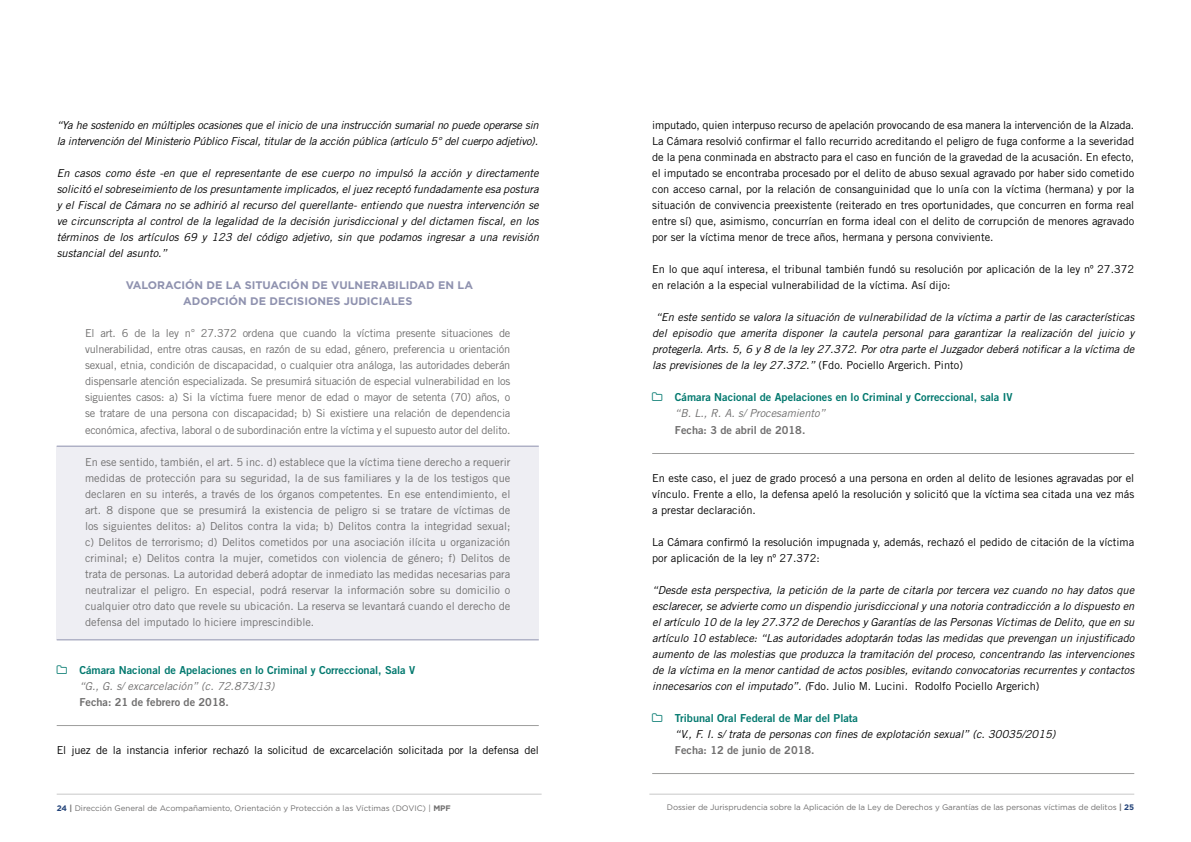
<style>
.page{position:relative;width:1191px;height:842px;background:#fff}
.page>*{position:absolute;margin:0;border:0;box-sizing:border-box;transform-origin:0 0}
.t1{font:italic 11px/16px "Trade Gothic LT Std";color:#000;text-align:justify}
.t2{font:11px/16px "Trade Gothic LT Std";letter-spacing:-.01em;color:#706f6f;text-align:justify}
.t3{font:11px/16px "Trade Gothic LT Std";color:#000;text-align:justify}
.t4{font:italic 11px/16px "Trade Gothic LT Std";letter-spacing:-.02em;color:#000}
.t5{font:11px "Trade Gothic LT Std Bd 2";color:#03796f}
.t6{font:700 11px/16px "Gotham";color:#8f92af;text-align:center}
.t7{font:11px "Trade Gothic LT Std Bd 2";color:#706f6f}
.t8{font:italic 11px "Trade Gothic LT Std";color:#706f6f}
.t9{font:8px "Gotham";letter-spacing:-.01em;color:#706f6f}
.s1{font-style:normal}
.s2{font-weight:700;color:#234379}
.s3{font-weight:700}
</style>
<div class="page">
<hr style="left:57px;top:794px;width:484px;height:1px;background:#c8c8c8">
<hr style="left:649px;top:794px;width:485px;height:1px;background:#c8c8c8">
<div style="left:57px;top:446px;width:482px;height:194px;background:#eeeef3"></div>
<hr style="left:57px;top:639px;width:482px;height:1px;background:#8f92af">
<hr style="left:57px;top:446px;width:482px;height:1px;background:#8f92af">
<hr style="left:57px;top:725px;width:482px;height:1px;background:#9d9d9c">
<hr style="left:652px;top:453px;width:482px;height:1px;background:#9d9d9c">
<hr style="left:652px;top:773px;width:482px;height:1px;background:#9d9d9c">
<p class="t4" style="left:57px;top:118px;width:483px">“Ya he sostenido en múltiples ocasiones que el inicio de una instrucción sumarial no puede operarse sin la intervención del Ministerio Público Fiscal, titular de la acción pública (artículo 5° del cuerpo adjetivo).</p>
<p class="t1" style="left:57px;top:166px;width:483px">En casos como éste -en que el representante de ese cuerpo no impulsó la acción y directamente solicitó el sobreseimiento de los presuntamente implicados, el juez receptó fundadamente esa postura y el Fiscal de Cámara no se adhirió al recurso del querellante- entiendo que nuestra intervención se ve circunscripta al control de la legalidad de la decisión jurisdiccional y del dictamen fiscal, en los términos de los artículos 69 y 123 del código adjetivo, sin que podamos ingresar a una revisión sustancial del asunto.”</p>
<p class="t6" style="left:126px;top:277px;width:349px">VALORACIÓN DE LA SITUACIÓN DE VULNERABILIDAD EN LA<br>ADOPCIÓN DE DECISIONES JUDICIALES</p>
<p class="t2" style="left:85px;top:325px;width:427px">El art. 6 de la ley n° 27.372 ordena que cuando la víctima presente situaciones de vulnerabilidad, entre otras causas, en razón de su edad, género, preferencia u orientación sexual, etnia, condición de discapacidad, o cualquier otra análoga, las autoridades deberán dispensarle atención especializada. Se presumirá situación de especial vulnerabilidad en los siguientes casos: a) Si la víctima fuere menor de edad o mayor de setenta (70) años, o se tratare de una persona con discapacidad; b) Si existiere una relación de dependencia económica, afectiva, laboral o de subordinación entre la víctima y el supuesto autor del delito.</p>
<p class="t2" style="left:85px;top:453px;width:427px">En ese sentido, también, el art. 5 inc. d) establece que la víctima tiene derecho a requerir medidas de protección para su seguridad, la de sus familiares y la de los testigos que declaren en su interés, a través de los órganos competentes. En ese entendimiento, el art. 8 dispone que se presumirá la existencia de peligro si se tratare de víctimas de los siguientes delitos: a) Delitos contra la vida; b) Delitos contra la integridad sexual; c) Delitos de terrorismo; d) Delitos cometidos por una asociación ilícita u organización criminal; e) Delitos contra la mujer, cometidos con violencia de género; f) Delitos de trata de personas. La autoridad deberá adoptar de inmediato las medidas necesarias para neutralizar el peligro. En especial, podrá reservar la información sobre su domicilio o cualquier otro dato que revele su ubicación. La reserva se levantará cuando el derecho de defensa del imputado lo hiciere imprescindible.</p>
<p class="t5" style="left:79px;top:663px;width:337px">Cámara Nacional de Apelaciones en lo Criminal y Correccional, Sala V</p>
<p class="t8" style="left:79px;top:679px;width:196px">“G., G. s/ excarcelación” (c. 72.873/13)</p>
<p class="t7" style="left:79px;top:695px;width:151px">Fecha: 21 de febrero de 2018.</p>
<p class="t3" style="left:57px;top:741px;width:483px">El juez de la instancia inferior rechazó la solicitud de excarcelación solicitada por la defensa del</p>
<p class="t3" style="left:652px;top:117px;width:483px">imputado, quien interpuso recurso de apelación provocando de esa manera la intervención de la Alzada.<br>La Cámara resolvió confirmar el fallo recurrido acreditando el peligro de fuga conforme a la severidad de la pena conminada en abstracto para el caso en función de la gravedad de la acusación. En efecto, el imputado se encontraba procesado por el delito de abuso sexual agravado por haber sido cometido con acceso carnal, por la relación de consanguinidad que lo unía con la víctima (hermana) y por la situación de convivencia preexistente (reiterado en tres oportunidades, que concurren en forma real entre sí) que, asimismo, concurrían en forma ideal con el delito de corrupción de menores agravado por ser la víctima menor de trece años, hermana y persona conviviente.</p>
<p class="t3" style="left:652px;top:261px;width:483px">En lo que aquí interesa, el tribunal también fundó su resolución por aplicación de la ley nº 27.372 en relación a la especial vulnerabilidad de la víctima. Así dijo:</p>
<p class="t1" style="left:652px;top:310px;width:483px;text-indent:3px">“En este sentido se valora la situación de vulnerabilidad de la víctima a partir de las características del episodio que amerita disponer la cautela personal para garantizar la realización del juicio y protegerla. Arts. 5, 6 y 8 de la ley 27.372. Por otra parte el Juzgador deberá notificar a la víctima de las previsiones de la ley 27.372.” <span class="s1">(Fdo. Pociello Argerich. Pinto)</span></p>
<p class="t5" style="left:675px;top:391px;width:339px">Cámara Nacional de Apelaciones en lo Criminal y Correccional, sala IV</p>
<p class="t8" style="left:675px;top:407px;width:152px">“B. L., R. A. s/ Procesamiento”</p>
<p class="t7" style="left:675px;top:423px;width:132px">Fecha: 3 de abril de 2018.</p>
<p class="t3" style="left:652px;top:469px;width:483px">En este caso, el juez de grado procesó a una persona en orden al delito de lesiones agravadas por el vínculo. Frente a ello, la defensa apeló la resolución y solicitó que la víctima sea citada una vez más a prestar declaración.</p>
<p class="t3" style="left:652px;top:533px;width:483px">La Cámara confirmó la resolución impugnada y, además, rechazó el pedido de citación de la víctima por aplicación de la ley nº 27.372:</p>
<p class="t1" style="left:652px;top:582px;width:483px">“Desde esta perspectiva, la petición de la parte de citarla por tercera vez cuando no hay datos que esclarecer, se advierte como un dispendio jurisdiccional y una notoria contradicción a lo dispuesto en el artículo 10 de la ley 27.372 de Derechos y Garantías de las Personas Víctimas de Delito, que en su artículo 10 establece: “Las autoridades adoptarán todas las medidas que prevengan un injustificado aumento de las molestias que produzca la tramitación del proceso, concentrando las intervenciones de la víctima en la menor cantidad de actos posibles, evitando convocatorias recurrentes y contactos innecesarios con el imputado”. (<span class="s1">Fdo. Julio M. Lucini. Rodolfo Pociello Argerich)</span></p>
<p class="t5" style="left:675px;top:711px;width:185px">Tribunal Oral Federal de Mar del Plata</p>
<p class="t1" style="left:675px;top:726px;width:382px">“V., F. I. s/ trata de personas con fines de explotación sexual” (c. 30035/2015)</p>
<p class="t7" style="left:675px;top:743px;width:141px">Fecha: 12 de junio de 2018.</p>
<p class="t9" style="left:57px;top:803px;width:396px"><span class="s2">24</span> <span class="s3">|</span> Dirección General de Acompañamiento, Orientación y Protección a las Víctimas (DOVIC) | <span class="s3">MPF</span></p>
<p class="t9" style="left:667px;top:802px;width:469px">Dossier de Jurisprudencia sobre la Aplicación de la Ley de Derechos y Garantías de las personas víctimas de delitos <span class="s3">|</span> <span class="s2">25</span></p>
</div>
